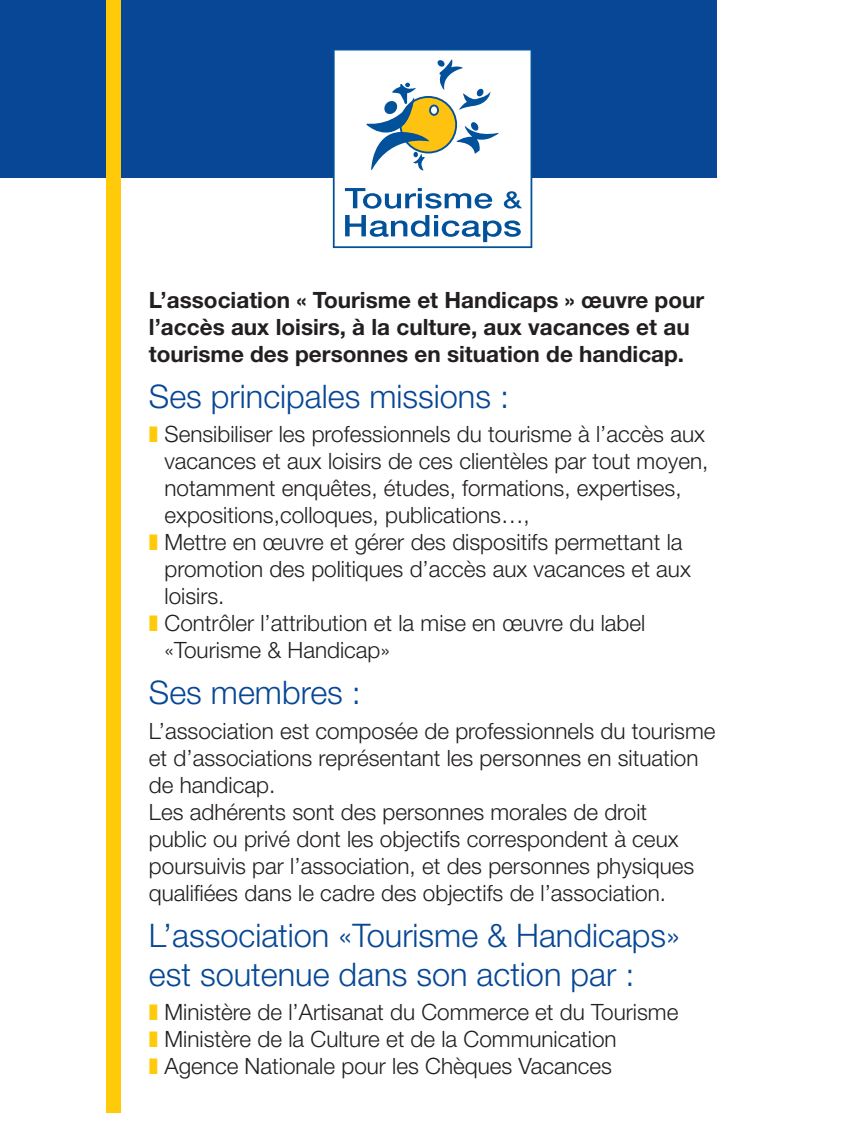
<style>
.page{position:relative;width:851px;height:1134px;background:#fff}
.page>*{position:absolute;margin:0;border:0;box-sizing:border-box;transform-origin:0 0}
.Texte_INTRO{font:300 32.5px/39px "Helvetica Neue";color:#074795}
.Texte_INTRO-2{font:300 22.5px/27px "Helvetica Neue";color:#231f20}
.Texte_INTRO-3{font:700 22.5px/27px "Helvetica Neue";color:#231f20}
.s1{color:#feca0a}
</style>
<div class="page">
<div style="left:0;top:0;width:716px;height:177px;background:#074795"></div>
<hr style="left:850px;top:0;width:1px;height:234px;background:#074795">
<div style="left:106px;top:0;width:14px;height:1113px;background:#feca0a"></div>
<svg style="left:333px;top:50px;width:199px;height:198px;fill:#fff"></svg>
<div style="left:400px;top:97px;width:56px;height:56px;background:#fec210;border-radius:50%"></div>
<div style="left:399px;top:96px;width:58px;height:57px;border:2px solid #01519b;border-radius:50%"></div>
<div style="left:430px;top:106px;width:8px;height:9px;background:#fff;border-radius:50%"></div>
<div style="left:429px;top:105px;width:10px;height:11px;border:2px solid #01519b;border-radius:50%"></div>
<svg style="left:437px;top:59px;width:53px;height:51px"></svg>
<svg style="left:456px;top:122px;width:44px;height:32px"></svg>
<svg style="left:365px;top:83px;width:65px;height:89px"></svg>
<svg style="left:345px;top:188px;width:147px;height:21px"></svg>
<svg style="left:503px;top:191px;width:19px;height:18px"></svg>
<svg style="left:345px;top:215px;width:175px;height:27px"></svg>
<p class="Texte_INTRO-3" style="left:149px;top:286px;width:556px">L’association « Tourisme et Handicaps » œuvre pour l’accès aux loisirs, à la culture, aux vacances et au tourisme des personnes en situation de handicap.</p>
<p class="Texte_INTRO" style="left:149px;top:376px;width:361px">Ses principales missions :</p>
<p class="Texte_INTRO-2" style="left:164px;top:420px;width:545px;text-indent:-16px"><span class="s1">❚</span> Sensibiliser les professionnels du tourisme à l’accès aux vacances et aux loisirs de ces clientèles par tout moyen, notamment enquêtes, études, formations, expertises, expositions,colloques, publications…,</p>
<p class="Texte_INTRO-2" style="left:164px;top:528px;width:527px;text-indent:-16px"><span class="s1">❚</span> Mettre en œuvre et gérer des dispositifs permettant la promotion des politiques d’accès aux vacances et aux loisirs.</p>
<p class="Texte_INTRO-2" style="left:164px;top:609px;width:482px;text-indent:-16px"><span class="s1">❚</span> Contrôler l’attribution et la mise en œuvre du label «Tourisme &amp; Handicap»</p>
<p class="Texte_INTRO" style="left:149px;top:673px;width:213px">Ses membres :</p>
<p class="Texte_INTRO-2" style="left:149px;top:716px;width:568px">L’association est composée de professionnels du tourisme et d’associations représentant les personnes en situation de handicap.</p>
<p class="Texte_INTRO-2" style="left:149px;top:797px;width:547px">Les adhérents sont des personnes morales de droit public ou privé dont les objectifs correspondent à ceux poursuivis par l’association, et des personnes physiques qualifiées dans le cadre des objectifs de l’association.</p>
<p class="Texte_INTRO" style="left:149px;top:915px;width:532px">L’association «Tourisme &amp; Handicaps» est soutenue dans son action par :</p>
<p class="Texte_INTRO-2" style="left:149px;top:998px;width:531px"><span class="s1">❚</span> Ministère de l’Artisanat du Commerce et du Tourisme</p>
<p class="Texte_INTRO-2" style="left:149px;top:1025px;width:469px"><span class="s1">❚</span> Ministère de la Culture et de la Communication</p>
<p class="Texte_INTRO-2" style="left:149px;top:1052px;width:464px"><span class="s1">❚</span> Agence Nationale pour les Chèques Vacances</p>
</div>
